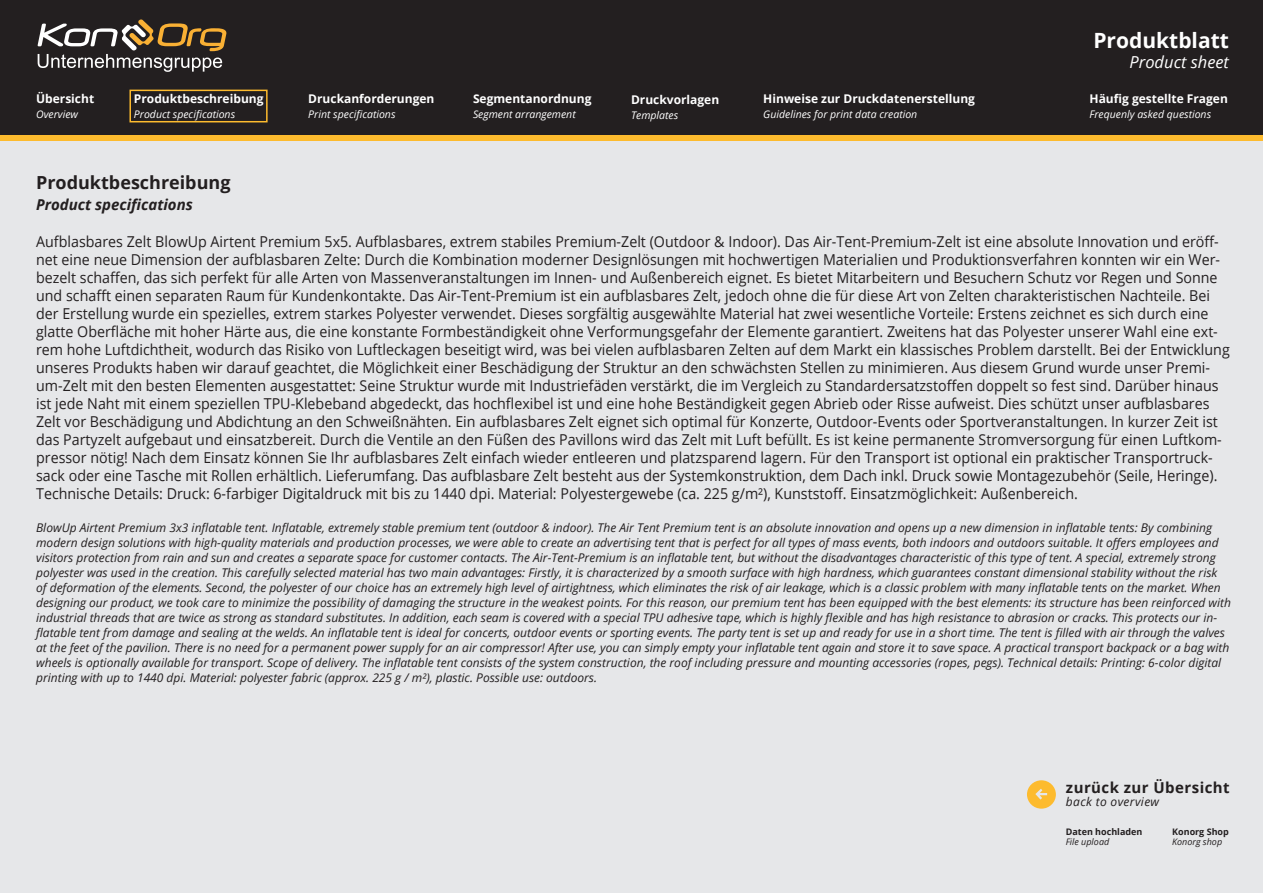
<style>
.page{position:relative;width:1263px;height:893px;background:#e6e7e9}
.page>*{position:absolute;margin:0;border:0;box-sizing:border-box;transform-origin:0 0}
.t1{font:700 21px "Open Sans";color:#fff}
.t2{font:700 18px "Open Sans";color:#231f20}
.t3{font:italic 16.5px "Open Sans";color:#fff}
.t4{font:15px/18px "Open Sans";color:#231f20;scale:.95 1}
.t5{font:italic 700 15px "Open Sans";color:#231f20}
.t6{font:700 15px "Open Sans";letter-spacing:.03em;color:#231f20}
.t7{font:italic 12px/15px "Open Sans";color:#231f20}
.t8{font:700 12px "Open Sans";color:#fff}
.t9{font:italic 12px "Open Sans";letter-spacing:.03em;color:#231f20}
.t10{font:italic 10.5px "Open Sans";color:#fff}
.t11{font:700 9px "Open Sans";color:#231f20}
.t12{font:italic 9px "Open Sans";color:#231f20}
</style>
<div class="page">
<div style="left:0;top:0;width:1263px;height:140px;background:#231f20"></div>
<div style="left:0;top:135px;width:1263px;height:6px;background:#fdbb2e"></div>
<svg style="left:1027px;top:780px;width:29px;height:29px"></svg>
<svg style="left:38px;top:19px;width:189px;height:53px"></svg>
<div style="left:129px;top:90px;width:139px;height:32px;border:2px solid #fdbb2e"></div>
<p class="t8" style="left:36px;top:90px;width:60px">Übersicht</p>
<p class="t10" style="left:36px;top:107px;width:43px">Overview</p>
<p class="t8" style="left:134px;top:90px;width:131px">Produktbeschreibung</p>
<p class="t10" style="left:134px;top:107px;width:103px">Product specifications</p>
<p class="t8" style="left:308px;top:90px;width:128px">Druckanforderungen</p>
<p class="t10" style="left:308px;top:107px;width:89px">Print specifications</p>
<p class="t8" style="left:473px;top:90px;width:120px">Segmentanordnung</p>
<p class="t10" style="left:473px;top:107px;width:104px">Segment arrangement</p>
<p class="t8" style="left:631px;top:91px;width:90px">Druckvorlagen</p>
<p class="t10" style="left:631px;top:108px;width:49px">Templates</p>
<p class="t8" style="left:763px;top:90px;width:213px">Hinweise zur Druckdatenerstellung</p>
<p class="t10" style="left:763px;top:107px;width:156px">Guidelines for print data creation</p>
<h1 class="t1" style="left:1093px;top:26px;width:137px">Produktblatt</h1>
<p class="t3" style="left:1129px;top:51px;width:101px">Product sheet</p>
<p class="t8" style="left:1089px;top:90px;width:140px">Häufig gestellte Fragen</p>
<p class="t10" style="left:1089px;top:107px;width:123px">Frequenly asked questions</p>
<p class="t2" style="left:36px;top:169px;width:196px">Produktbeschreibung</p>
<p class="t5" style="left:36px;top:194px;width:158px">Product specifications</p>
<p class="t4" style="left:36px;top:232px;width:1258px">Aufblasbares Zelt BlowUp Airtent Premium 5x5. Aufblasbares, extrem stabiles Premium-Zelt (Outdoor &amp; Indoor). Das Air-Tent-Premium-Zelt ist eine absolute Innovation und eröff&shy;net eine neue Dimension der aufblasbaren Zelte: Durch die Kombination moderner Designlösungen mit hochwertigen Materialien und Produktionsverfahren konnten wir ein Wer&shy;bezelt schaffen, das sich perfekt für alle Arten von Massenveranstaltungen im Innen- und Außenbereich eignet. Es bietet Mitarbeitern und Besuchern Schutz vor Regen und Sonne und schafft einen separaten Raum für Kundenkontakte. Das Air-Tent-Premium ist ein aufblasbares Zelt, jedoch ohne die für diese Art von Zelten charakteristischen Nachteile. Bei der Erstellung wurde ein spezielles, extrem starkes Polyester verwendet. Dieses sorgfältig ausgewählte Material hat zwei wesentliche Vorteile: Erstens zeichnet es sich durch eine glatte Oberfläche mit hoher Härte aus, die eine konstante Formbeständigkeit ohne Verformungsgefahr der Elemente garantiert. Zweitens hat das Polyester unserer Wahl eine ext&shy;rem hohe Luftdichtheit, wodurch das Risiko von Luftleckagen beseitigt wird, was bei vielen aufblasbaren Zelten auf dem Markt ein klassisches Problem darstellt. Bei der Entwicklung unseres Produkts haben wir darauf geachtet, die Möglichkeit einer Beschädigung der Struktur an den schwächsten Stellen zu minimieren. Aus diesem Grund wurde unser Premi&shy;um-Zelt mit den besten Elementen ausgestattet: Seine Struktur wurde mit Industriefäden verstärkt, die im Vergleich zu Standardersatzstoffen doppelt so fest sind. Darüber hinaus ist jede Naht mit einem speziellen TPU-Klebeband abgedeckt, das hochflexibel ist und eine hohe Beständigkeit gegen Abrieb oder Risse aufweist. Dies schützt unser aufblasbares Zelt vor Beschädigung und Abdichtung an den Schweißnähten. Ein aufblasbares Zelt eignet sich optimal für Konzerte, Outdoor-Events oder Sportveranstaltungen. In kurzer Zeit ist das Partyzelt aufgebaut und einsatzbereit. Durch die Ventile an den Füßen des Pavillons wird das Zelt mit Luft befüllt. Es ist keine permanente Stromversorgung für einen Luftkom&shy;pressor nötig! Nach dem Einsatz können Sie Ihr aufblasbares Zelt einfach wieder entleeren und platzsparend lagern. Für den Transport ist optional ein praktischer Transportruck&shy;sack oder eine Tasche mit Rollen erhältlich. Lieferumfang. Das aufblasbare Zelt besteht aus der Systemkonstruktion, dem Dach inkl. Druck sowie Montagezubehör (Seile, Heringe).<br>Technische Details: Druck: 6-farbiger Digitaldruck mit bis zu 1440 dpi. Material: Polyestergewebe (ca. 225 g/m²), Kunststoff. Einsatzmöglichkeit: Außenbereich.</p>
<p class="t7" style="left:36px;top:520px;width:1196px">BlowUp Airtent Premium 3x3 inflatable tent. Inflatable, extremely stable premium tent (outdoor &amp; indoor). The Air Tent Premium tent is an absolute innovation and opens up a new dimension in inflatable tents: By combining modern design solutions with high-quality materials and production processes, we were able to create an advertising tent that is perfect for all types of mass events, both indoors and outdoors suitable. It offers employees and visitors protection from rain and sun and creates a separate space for customer contacts. The Air-Tent-Premium is an inflatable tent, but without the disadvantages characteristic of this type of tent. A special, extremely strong polyester was used in the creation. This carefully selected material has two main advantages: Firstly, it is characterized by a smooth surface with high hardness, which guarantees constant dimensional stability without the risk<br>of deformation of the elements. Second, the polyester of our choice has an extremely high level of airtightness, which eliminates the risk of air leakage, which is a classic problem with many inflatable tents on the market. When designing our product, we took care to minimize the possibility of damaging the structure in the weakest points. For this reason, our premium tent has been equipped with the best elements: its structure has been reinforced with industrial threads that are twice as strong as standard substitutes. In addition, each seam is covered with a special TPU adhesive tape, which is highly flexible and has high resistance to abrasion or cracks. This protects our in&shy;flatable tent from damage and sealing at the welds. An inflatable tent is ideal for concerts, outdoor events or sporting events. The party tent is set up and ready for use in a short time. The tent is filled with air through the valves at the feet of the pavilion. There is no need for a permanent power supply for an air compressor! After use, you can simply empty your inflatable tent again and store it to save space. A practical transport backpack or a bag with wheels is optionally available for transport. Scope of delivery. The inflatable tent consists of the system construction, the roof including pressure and mounting accessories (ropes, pegs). Technical details: Printing: 6-color digital printing with up to 1440 dpi. Material: polyester fabric (approx. 225 g / m²), plastic. Possible use: outdoors.</p>
<p class="t6" style="left:1066px;top:777px;width:165px">zurück zur Übersicht</p>
<p class="t9" style="left:1066px;top:794px;width:95px">back to overview</p>
<p class="t11" style="left:1172px;top:825px;width:58px">Konorg Shop</p>
<p class="t12" style="left:1172px;top:836px;width:52px">Konorg shop</p>
<p class="t11" style="left:1066px;top:825px;width:78px">Daten hochladen</p>
<p class="t12" style="left:1066px;top:836px;width:45px">File upload</p>
</div>
